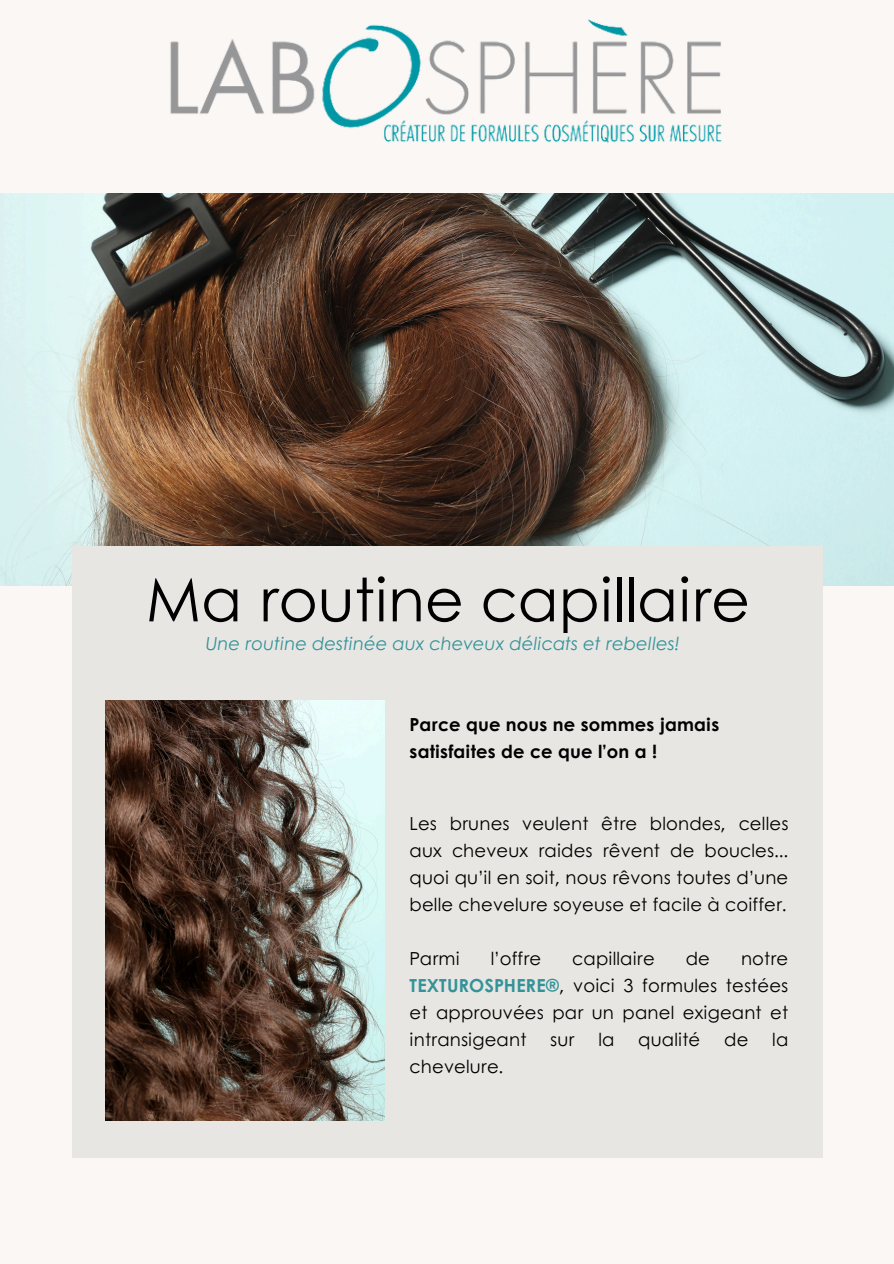
<style>
.page{position:relative;width:894px;height:1264px;background:#fff}
.page>*{position:absolute;margin:0;border:0;box-sizing:border-box;transform-origin:0 0}
.t1{font:60px "Century Gothic";color:#000}
.t2{font:18px/27px "Century Gothic";letter-spacing:.01em;color:#000;text-align:justify}
.t3{font:700 18px/27px "Century Gothic";letter-spacing:.01em;color:#000}
.t4{font:italic 18px "Century Gothic";color:#339399}
.s1{font-weight:700;color:#339399}
</style>
<div class="page">
<div style="left:0;top:0;width:893px;height:1263px;background:#faf7f5"></div>
<img style="left:0;top:193px;width:893px;height:392px">
<div style="left:72px;top:546px;width:750px;height:611px;background:#e8e6e3"></div>
<img style="left:170px;top:19px;width:552px;height:124px">
<img style="left:105px;top:700px;width:279px;height:420px">
<p class="t1" style="left:146px;top:554px;width:605px">Ma routine capillaire</p>
<p class="t4" style="left:205px;top:630px;width:475px">Une routine destinée aux cheveux délicats et rebelles!</p>
<h2 class="t3" style="left:409px;top:710px;width:311px">Parce que nous ne sommes jamais satisfaites de ce que l’on a !</h2>
<p class="t2" style="left:409px;top:809px;width:380px">Les brunes veulent être blondes, celles aux cheveux raides rêvent de boucles... quoi qu’il en soit, nous rêvons toutes d’une belle chevelure soyeuse et facile à coiffer.</p>
<p class="t2" style="left:409px;top:944px;width:52px">Parmi</p>
<p class="t2" style="left:490px;top:944px;width:52px">l’offre</p>
<p class="t2" style="left:572px;top:944px;width:84px">capillaire</p>
<p class="t2" style="left:685px;top:944px;width:26px">de</p>
<p class="t2" style="left:409px;top:944px;width:380px;text-indent:331px">notre <span class="s1">TEXTUROSPHERE®</span>, voici 3 formules testées et approuvées par un panel exigeant et intransigeant</p>
<p class="t2" style="left:550px;top:1025px;width:26px">sur</p>
<p class="t2" style="left:598px;top:1025px;width:18px">la</p>
<p class="t2" style="left:638px;top:1025px;width:64px">qualité</p>
<p class="t2" style="left:724px;top:1025px;width:26px">de</p>
<p class="t2" style="left:772px;top:1025px;width:18px">la</p>
<p class="t2" style="left:409px;top:1052px;width:95px">chevelure.</p>
</div>
